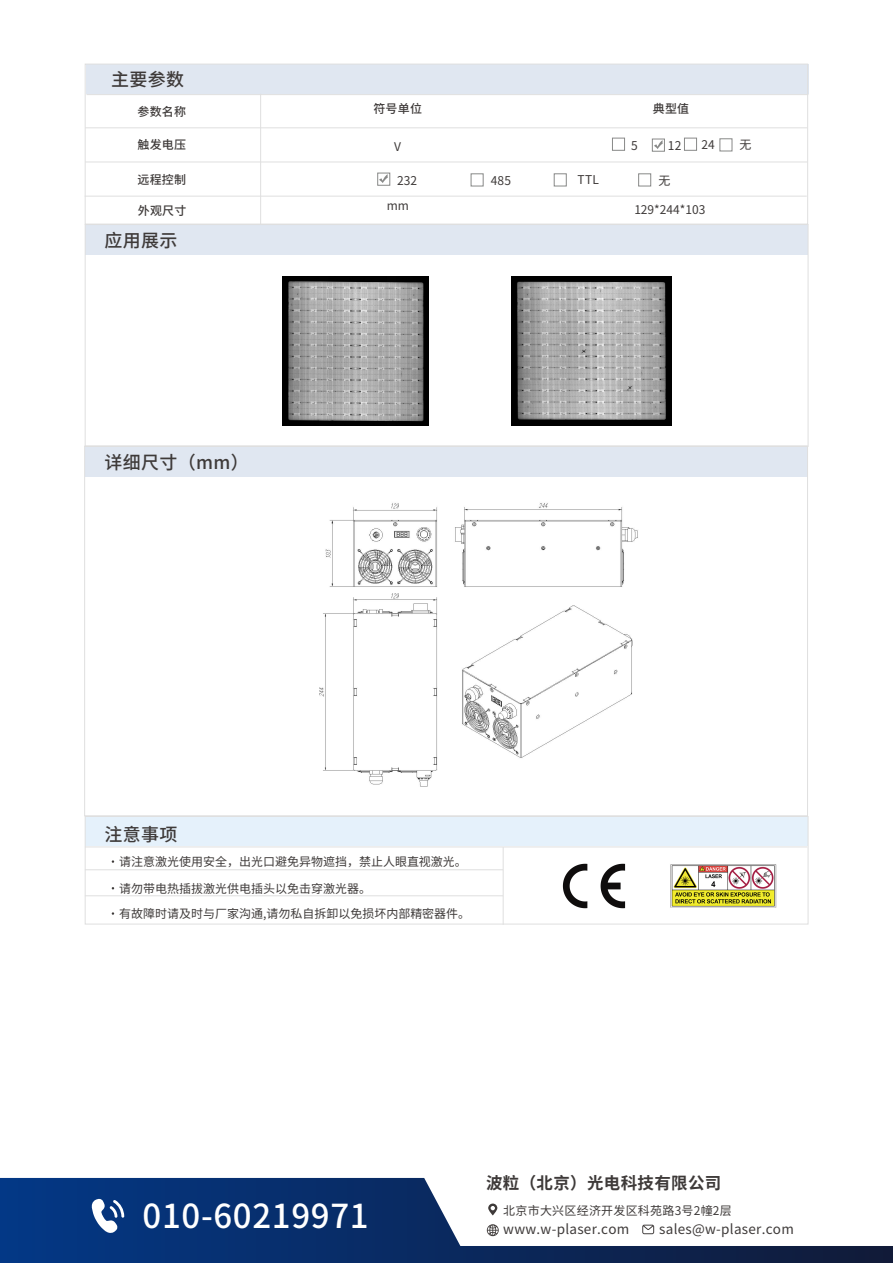
<style>
.page{position:relative;width:893px;height:1263px;background:#fff}
.page>*{position:absolute;margin:0;border:0;box-sizing:border-box;transform-origin:0 0}
.t1{font:500 33px "Source Han Sans CN";letter-spacing:.02em;color:#fff}
.t2{font:500 18px "Source Han Sans CN";letter-spacing:.02em;color:#3e3a39}
.t3{font:700 16.5px "Source Han Sans CN";letter-spacing:.02em;color:#3e3a39}
.t4{font:13.5px "Source Han Sans CN";letter-spacing:.02em;color:#3e3a39}
.t5{font:12.15px "Source Han Sans CN";letter-spacing:.02em;color:#3e3a39}
.t6{font:12px/24.8px "Source Han Sans CN";color:#3e3a39}
.t7{font:500 12px "Source Han Sans CN";letter-spacing:.02em;color:#3e3a39}
.t8{font:12px "Source Han Sans CN";letter-spacing:.02em;color:#3e3a39}
</style>
<div class="page">
<img style="left:669px;top:847px;width:109px;height:78px">
<img style="left:562px;top:863px;width:64px;height:46px">
<svg style="left:0;top:1178px;width:893px;height:85px"></svg>
<svg style="left:91px;top:1199px;width:33px;height:34px"></svg>
<div style="left:86px;top:64px;width:722px;height:30px;background:#e0e7f1"></div>
<hr style="left:85px;top:162px;width:722px;height:1px;background:#dfdfdf">
<hr style="left:85px;top:127px;width:722px;height:1px;background:#dfdfdf">
<hr style="left:86px;top:94px;width:722px;height:1px;background:#dfdfdf">
<hr style="left:260px;top:94px;width:1px;height:130px;background:#dfdfdf">
<div style="left:85px;top:64px;width:723px;height:161px;border:1px solid #dfdfdf"></div>
<div style="left:85px;top:225px;width:722px;height:30px;background:#e0e7f1"></div>
<div style="left:85px;top:447px;width:722px;height:30px;background:#e0e7f1"></div>
<div style="left:85px;top:816px;width:722px;height:30px;background:#e5f1fb"></div>
<hr style="left:85px;top:869px;width:418px;height:1px;background:#dfdfdf">
<hr style="left:85px;top:846px;width:722px;height:1px;background:#dfdfdf">
<hr style="left:85px;top:895px;width:418px;height:1px;background:#dfdfdf">
<hr style="left:503px;top:847px;width:1px;height:78px;background:#dfdfdf">
<div style="left:85px;top:816px;width:723px;height:108px;border:1px solid #dfdfdf"></div>
<div style="left:719px;top:138px;width:13px;height:13px;border:1px solid #888988"></div>
<div style="left:612px;top:138px;width:13px;height:13px;border:1px solid #888988"></div>
<div style="left:684px;top:138px;width:13px;height:13px;border:1px solid #888988"></div>
<div style="left:652px;top:139px;width:13px;height:13px;border:1px solid #888988"></div>
<svg style="left:654px;top:140px;width:9px;height:9px"></svg>
<div style="left:377px;top:173px;width:13px;height:13px;border:1px solid #888988"></div>
<div style="left:471px;top:173px;width:12px;height:13px;border:1px solid #888988"></div>
<div style="left:638px;top:173px;width:13px;height:13px;border:1px solid #888988"></div>
<div style="left:554px;top:173px;width:13px;height:13px;border:1px solid #888988"></div>
<hr style="left:85px;top:196px;width:722px;height:1px;background:#dfdfdf">
<svg style="left:379px;top:174px;width:9px;height:9px"></svg>
<img style="left:283px;top:276px;width:146px;height:149px">
<img style="left:512px;top:276px;width:160px;height:149px">
<img style="left:319px;top:503px;width:319px;height:284px">
<h2 class="t2" style="left:111px;top:69px;width:75px">主要参数</h2>
<p class="t7" style="left:138px;top:104px;width:50px">参数名称</p>
<p class="t7" style="left:373px;top:102px;width:50px">符号单位</p>
<p class="t7" style="left:653px;top:102px;width:38px">典型值</p>
<p class="t7" style="left:137px;top:138px;width:50px">触发电压</p>
<p class="t6" style="left:394px;top:134px;width:8px">V</p>
<p class="t7" style="left:137px;top:172px;width:50px">远程控制</p>
<p class="t5" style="left:631px;top:138px;width:8px">5</p>
<p class="t5" style="left:668px;top:138px;width:15px">12</p>
<p class="t6" style="left:701px;top:132px;width:15px">24</p>
<p class="t5" style="left:740px;top:138px;width:14px">无</p>
<p class="t5" style="left:397px;top:173px;width:21px">232</p>
<p class="t5" style="left:491px;top:173px;width:22px">485</p>
<p class="t5" style="left:578px;top:173px;width:23px">TTL</p>
<p class="t5" style="left:658px;top:173px;width:14px">无</p>
<p class="t7" style="left:138px;top:203px;width:50px">外观尺寸</p>
<p class="t6" style="left:387px;top:194px;width:24px">mm</p>
<p class="t6" style="left:634px;top:197px;width:73px">129*244*103</p>
<h2 class="t2" style="left:105px;top:230px;width:75px">应用展示</h2>
<h2 class="t2" style="left:105px;top:452px;width:146px">详细尺寸（mm）</h2>
<h2 class="t2" style="left:105px;top:824px;width:75px">注意事项</h2>
<p class="t6" style="left:119px;top:849px;width:349px">请注意激光使用安全，出光口避免异物遮挡，禁止人眼直视激光。</p>
<p class="t6" style="left:119px;top:876px;width:353px">请勿带电热插拔激光供电插头以免击穿激光器。<br>有故障时请及时与厂家沟通,请勿私自拆卸以免损坏内部精密器件。</p>
<h1 class="t1" style="left:143px;top:1198px;width:227px">010-60219971</h1>
<h3 class="t3" style="left:486px;top:1174px;width:237px">波粒（北京）光电科技有限公司</h3>
<p class="t8" style="left:503px;top:1203px;width:230px">北京市大兴区经济开发区科苑路3号2幢2层</p>
<p class="t4" style="left:503px;top:1221px;width:127px">www.w-plaser.com</p>
<p class="t4" style="left:659px;top:1221px;width:136px">sales@w-plaser.com</p>
</div>
